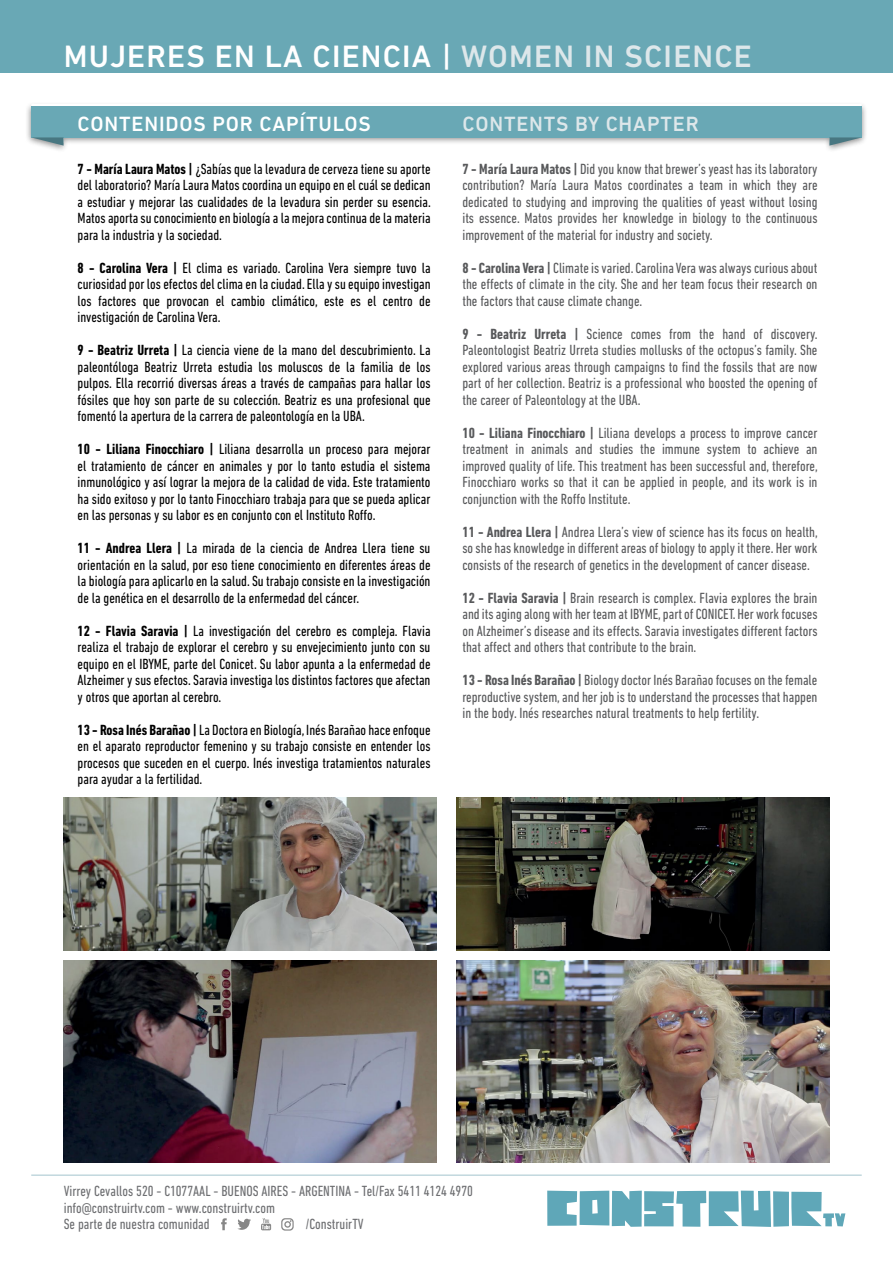
<style>
.page{position:relative;width:893px;height:1263px;background:#fff}
.page>*{position:absolute;margin:0;border:0;box-sizing:border-box;transform-origin:0 0}
.t1{font:500 31.5px "DIN Next LT Pro";letter-spacing:.04em;color:#fff}
.t2{font:500 21px "DIN Next LT Pro";letter-spacing:.04em;color:#fff}
.t3{font:500 21px "DIN Next LT Pro";letter-spacing:.04em;color:#dde7ea}
.t4{font:condensed 15px/16.5px "DIN Next LT Pro";color:#000;text-align:justify}
.t5{font:condensed 15px/16.5px "DIN Next LT Pro";color:#58595b;text-align:justify}
.t6{font:condensed 15px/17px "DIN Next LT Pro";color:#6d6e71}
.s1{color:#dde7ea}
.s2{font-weight:700}
</style>
<div class="page">
<hr style="left:31px;top:1175px;width:831px;height:1px;background:#a3c4ce">
<svg style="left:221px;top:1218px;width:6px;height:12px"></svg>
<svg style="left:237px;top:1219px;width:14px;height:11px"></svg>
<svg style="left:281px;top:1218px;width:13px;height:12px"></svg>
<svg style="left:261px;top:1218px;width:10px;height:12px"></svg>
<svg style="left:547px;top:1190px;width:298px;height:37px"></svg>
<svg style="left:31px;top:106px;width:831px;height:40px;background:#80b3bd"></svg>
<div style="left:0;top:0;width:893px;height:72px;background:#69a8b5"></div>
<img style="left:64px;top:797px;width:372px;height:153px">
<img style="left:457px;top:797px;width:372px;height:153px">
<img style="left:456px;top:960px;width:373px;height:202px">
<img style="left:64px;top:960px;width:372px;height:202px">
<h1 class="t1" style="left:64px;top:38px;width:690px">MUJERES EN LA CIENCIA | <span class="s1">WOMEN IN SCIENCE</span></h1>
<h2 class="t2" style="left:78px;top:111px;width:14px">CON</h2>
<h2 class="t2" style="left:119px;top:111px;width:213px">TENI DOS POR CAPÍTULOS</h2>
<h2 class="t3" style="left:462px;top:111px;width:14px">CON</h2>
<h2 class="t3" style="left:504px;top:111px;width:182px">TENTS BY CHAPTER</h2>
<p class="t4" style="left:78px;top:160px;width:355px"><span class="s2">7 - María Laura Matos |</span> ¿Sabías que la levadura de cerveza tiene su aporte del laboratorio? María Laura Matos coordina un equipo en el cuál se dedican a estudiar y mejorar las cualidades de la levadura sin perder su esencia.<br>Matos aporta su conocimiento en biología a la mejora continua de la materia para la industria y la sociedad.</p>
<p class="t4" style="left:78px;top:259px;width:354px"><span class="s2">8 - Carolina Vera |</span> El clima es variado. Carolina Vera siempre tuvo la curiosidad por los efectos del clima en la ciudad. Ella y su equipo investigan los factores que provocan el cambio climático, este es el centro de investigación de Carolina Vera.</p>
<p class="t4" style="left:78px;top:342px;width:354px"><span class="s2">9 - Beatriz Urreta |</span> La ciencia viene de la mano del descubrimiento. La paleontóloga Beatriz Urreta estudia los moluscos de la familia de los pulpos. Ella recorrió diversas áreas a través de campañas para hallar los fósiles que hoy son parte de su colección. Beatriz es una profesional que fomentó la apertura de la carrera de paleontología en la UBA.</p>
<p class="t4" style="left:78px;top:441px;width:354px"><span class="s2">10 - Liliana Finocchiaro |</span> Liliana desarrolla un proceso para mejorar el tratamiento de cáncer en animales y por lo tanto estudia el sistema inmunológico y así lograr la mejora de la calidad de vida. Este tratamiento ha sido exitoso y por lo tanto Finocchiaro trabaja para que se pueda aplicar en las personas y su labor es en conjunto con el Instituto Roffo.</p>
<p class="t4" style="left:78px;top:540px;width:354px"><span class="s2">11 - Andrea Llera |</span> La mirada de la ciencia de Andrea Llera tiene su orientación en la salud, por eso tiene conocimiento en diferentes áreas de la biología para aplicarlo en la salud. Su trabajo consiste en la investigación de la genética en el desarrollo de la enfermedad del cáncer.</p>
<p class="t4" style="left:78px;top:622px;width:354px"><span class="s2">12 - Flavia Saravia |</span> La investigación del cerebro es compleja. Flavia realiza el trabajo de explorar el cerebro y su envejecimiento junto con su equipo en el IBYME, parte del Conicet. Su labor apunta a la enfermedad de Alzheimer y sus efectos. Saravia investiga los distintos factores que afectan y otros que aportan al cerebro.</p>
<p class="t4" style="left:78px;top:721px;width:354px"><span class="s2">13 - Rosa Inés Barañao |</span> La Doctora en Biología, Inés Barañao hace enfoque en el aparato reproductor femenino y su trabajo consiste en entender los procesos que suceden en el cuerpo. Inés investiga tratamientos naturales para ayudar a la fertilidad.</p>
<p class="t5" style="left:462px;top:160px;width:357px"><span class="s2">7 - María Laura Matos |</span> Did you know that brewer’s yeast has its laboratory contribution? María Laura Matos coordinates a team in which they are dedicated to studying and improving the qualities of yeast without losing its essence. Matos provides her knowledge in biology to the continuous improvement of the material for industry and society.</p>
<p class="t5" style="left:462px;top:259px;width:357px"><span class="s2">8 - Carolina Vera |</span> Climate is varied. Carolina Vera was always curious about the effects of climate in the city. She and her team focus their research on the factors that cause climate change.</p>
<p class="t5" style="left:462px;top:325px;width:357px"><span class="s2">9 - Beatriz Urreta |</span> Science comes from the hand of discovery.<br>Paleontologist Beatriz Urreta studies mollusks of the octopus’s family. She explored various areas through campaigns to find the fossils that are now part of her collection. Beatriz is a professional who boosted the opening of the career of Paleontology at the UBA.</p>
<p class="t5" style="left:462px;top:424px;width:357px"><span class="s2">10 - Liliana Finocchiaro |</span> Liliana develops a process to improve cancer treatment in animals and studies the immune system to achieve an improved quality of life. This treatment has been successful and, therefore, Finocchiaro works so that it can be applied in people, and its work is in conjunction with the Roffo Institute.</p>
<p class="t5" style="left:462px;top:523px;width:357px"><span class="s2">11 - Andrea Llera |</span> Andrea Llera’s view of science has its focus on health, so she has knowledge in different areas of biology to apply it there. Her work consists of the research of genetics in the development of cancer disease.</p>
<p class="t5" style="left:462px;top:589px;width:357px"><span class="s2">12 - Flavia Saravia |</span> Brain research is complex. Flavia explores the brain and its aging along with her team at IBYME, part of CONICET. Her work focuses on Alzheimer’s disease and its effects. Saravia investigates different factors that affect and others that contribute to the brain.</p>
<p class="t5" style="left:462px;top:672px;width:357px"><span class="s2">13 - Rosa Inés Barañao |</span> Biology doctor Inés Barañao focuses on the female reproductive system, and her job is to understand the processes that happen in the body. Inés researches natural treatments to help fertility.</p>
<p class="t6" style="left:64px;top:1182px;width:411px">Virrey Cevallos 520 - C1077AAL - Buenos Aires - ARGENTINA - Tel/Fax 5411 4124 4970 info@construirtv.com - www.construirtv.com<br>Se parte de nuestra comunidad</p>
<p class="t6" style="left:306px;top:1216px;width:59px">/ConstruirTV</p>
</div>
